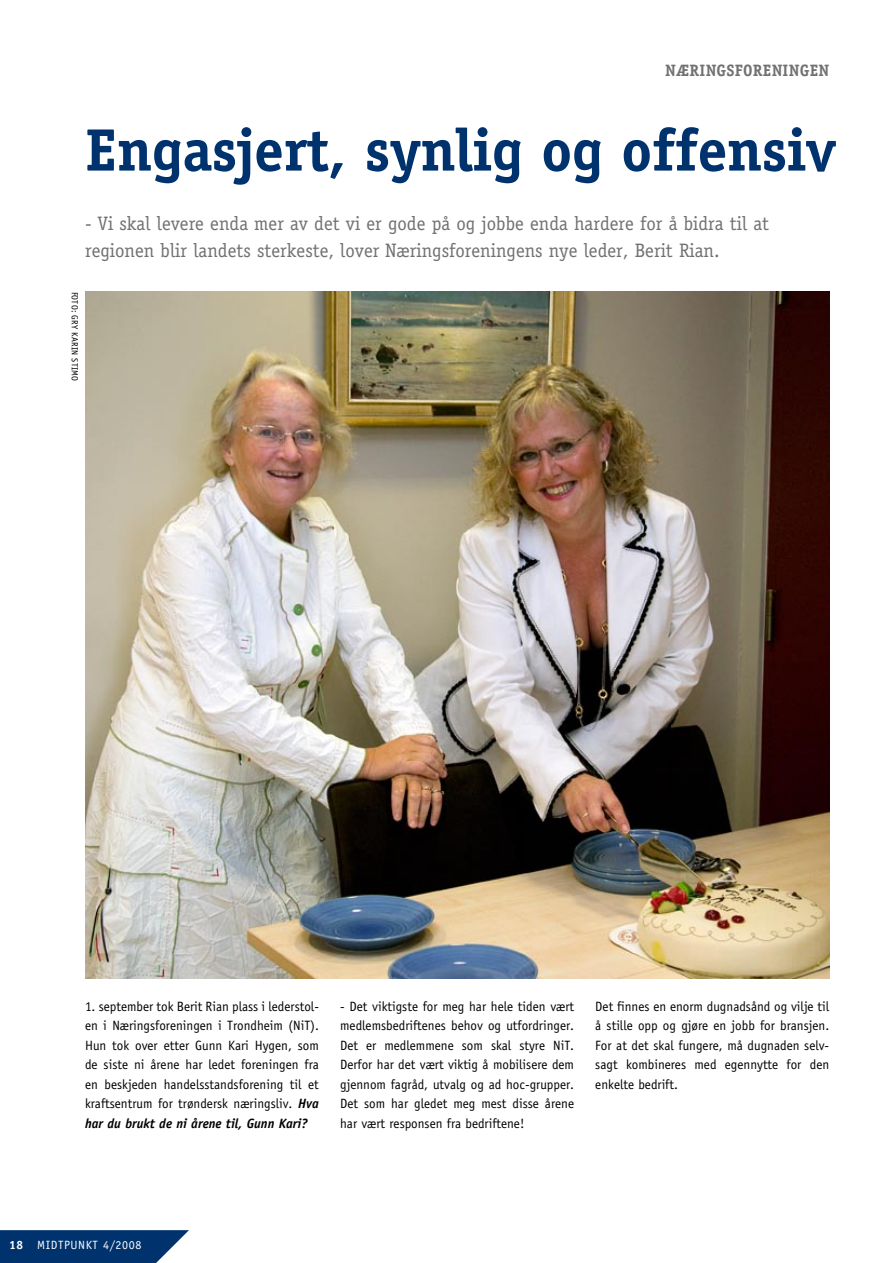
<style>
.page{position:relative;width:893px;height:1263px;background:#fff}
.page>*{position:absolute;margin:0;border:0;box-sizing:border-box;transform-origin:0 0}
.t1{font:700 60px "Officina Serif Std";letter-spacing:-.01em;color:#00336e}
.t2{font:19.5px/27px "Officina Serif Std";color:#707173}
.t3{font:700 16.5px "Officina Serif Std";letter-spacing:.015em;color:#707173}
.t4{font:13.5px/19.5px "Officina Sans Std";color:#000}
.t5{font:12px "Officina Sans Std";letter-spacing:.05em;color:#fff}
.t6{font:9px "Officina Sans Std";letter-spacing:.02em;color:#000}
.s1{font-weight:700;font-style:italic}
.s2{font-weight:700}
</style>
<div class="page">
<img style="left:85px;top:291px;width:744px;height:687px">
<svg style="left:0;top:1230px;width:189px;height:33px;background:#17457b"></svg>
<p class="t3" style="left:665px;top:60px;width:165px">Næringsforeningen</p>
<h1 class="t1" style="left:85px;top:113px;width:752px">Engasjert, synlig og offensiv</h1>
<h2 class="t2" style="left:85px;top:210px;width:686px">- Vi skal levere enda mer av det vi er gode på og jobbe enda hardere for å bidra til at regionen blir landets sterkeste, lover Næringsforeningens nye leder, Berit Rian.</h2>
<p class="t6" style="left:80px;top:291px;width:91px;rotate:90deg">Foto: Gry Karin Stimo</p>
<p class="t4" style="left:85px;top:996px;width:235px">1. september tok Berit Rian plass i lederstol&shy;en i Næringsforeningen i Trondheim (NiT).<br>Hun tok over etter Gunn Kari Hygen, som de siste ni årene har ledet foreningen fra en beskjeden handelsstandsforening til et kraftsentrum for trøndersk næringsliv. <span class="s1">Hva har du brukt de ni årene til, Gunn Kari?</span></p>
<p class="t4" style="left:340px;top:996px;width:235px">- Det viktigste for meg har hele tiden vært medlemsbedriftenes behov og utfordringer.<br>Det er medlemmene som skal styre NiT.<br>Derfor har det vært viktig å mobilisere dem gjennom fagråd, utvalg og ad hoc-grupper.<br>Det som har gledet meg mest disse årene har vært responsen fra bedriftene!</p>
<p class="t4" style="left:595px;top:996px;width:235px">Det finnes en enorm dugnadsånd og vilje til å stille opp og gjøre en jobb for bransjen.<br>For at det skal fungere, må dugnaden selv&shy;sagt kombineres med egennytte for den enkelte bedrift.</p>
<p class="t5" style="left:9px;top:1238px;width:63px"><span class="s2">18</span> Midtpun</p>
<p class="t5" style="left:86px;top:1238px;width:57px">kt 4/2008</p>
</div>
